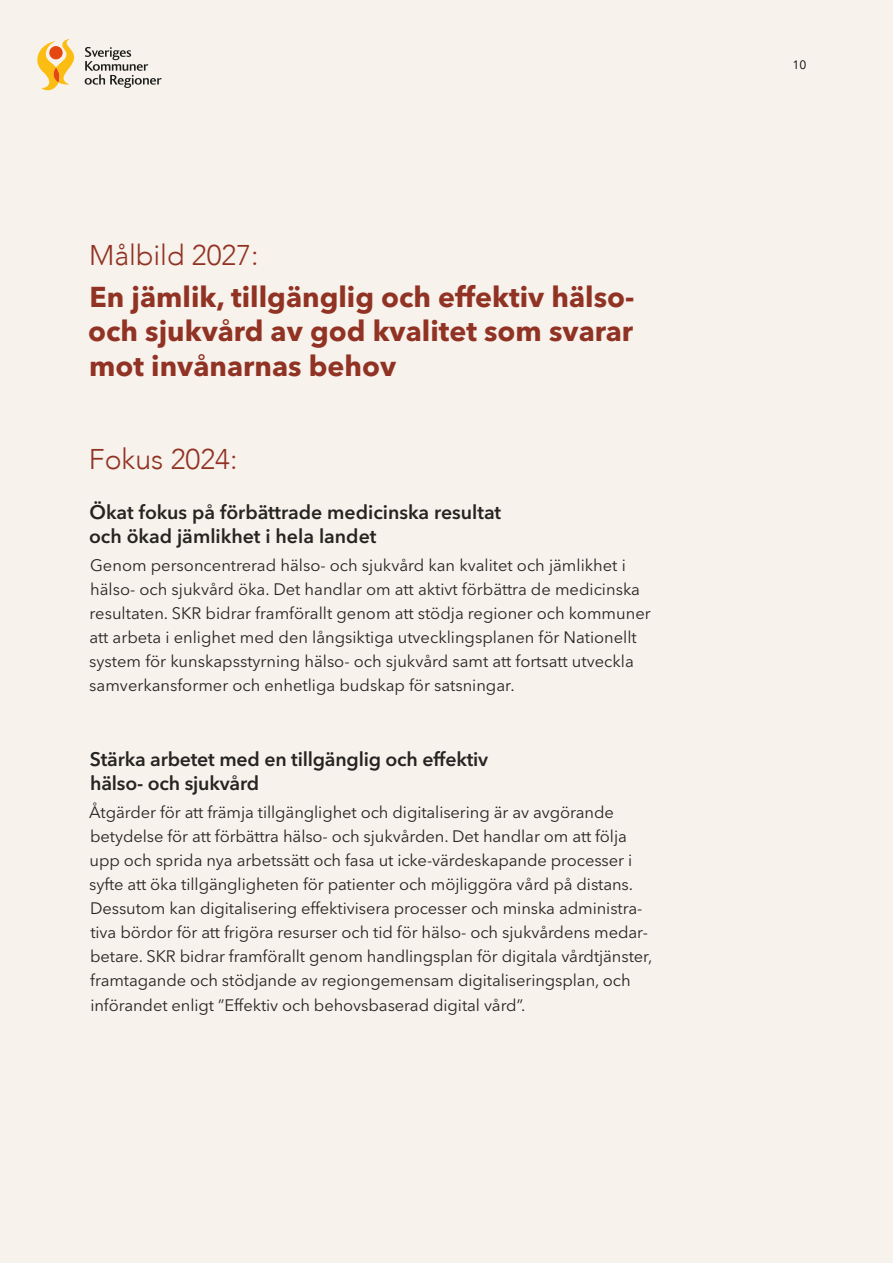
<style>
.page{position:relative;width:893px;height:1263px;background:#f7f2eb}
.page>*{position:absolute;margin:0;border:0;box-sizing:border-box;transform-origin:0 0}
.t1{font:700 28.5px/34.2px "Avenir Next LT Pro";color:#913324;text-align:justify}
.t2{font:300 28.5px "Avenir";color:#913324}
.t3{font:600 19.5px/24px "Avenir Next LT Pro";letter-spacing:-.01em;color:#262422}
.Brödtext{font:16.5px/24px "Avenir Next LT Pro";letter-spacing:-.005em;color:#262422}
.t4{font:12px "Avenir Next LT Pro";color:#000}
</style>
<div class="page">
<svg style="left:37px;top:39px;width:37px;height:51px"></svg>
<svg style="left:85px;top:47px;width:77px;height:41px"></svg>
<h2 class="t2" style="left:89px;top:238px;width:171px">Målbild 2027:</h2>
<p class="t1" style="left:88px;top:280px;width:548px">En jämlik, tillgänglig och effektiv hälso&shy;och sjukvård av god kvalitet som svarar mot invånarnas behov</p>
<h2 class="t2" style="left:89px;top:443px;width:150px">Fokus 2024:</h2>
<h3 class="t3" style="left:89px;top:500px;width:414px">Ökat fokus på förbättrade medicinska resultat och ökad jämlikhet i hela landet</h3>
<p class="Brödtext" style="left:89px;top:553px;width:563px">Genom personcentrerad hälso- och sjukvård kan kvalitet och jämlikhet i hälso- och sjukvård öka. Det handlar om att aktivt förbättra de medicinska resultaten. SKR bidrar framförallt genom att stödja regioner och kommuner att arbeta i enlighet med den långsiktiga utvecklingsplanen för Nationellt system för kunskapsstyrning hälso- och sjukvård samt att fortsatt utveckla samverkansformer och enhetliga budskap för satsningar.</p>
<h3 class="t3" style="left:90px;top:747px;width:400px">Stärka arbetet med en tillgänglig och effektiv hälso- och sjukvård</h3>
<p class="Brödtext" style="left:89px;top:801px;width:565px">Åtgärder för att främja tillgänglighet och digitalisering är av avgörande betydelse för att förbättra hälso- och sjukvården. Det handlar om att följa upp och sprida nya arbetssätt och fasa ut icke-värdeskapande processer i syfte att öka tillgängligheten för patienter och möjliggöra vård på distans.<br>Dessutom kan digitalisering effektivisera processer och minska administra&shy;tiva bördor för att frigöra resurser och tid för hälso- och sjukvårdens medar&shy;betare. SKR bidrar framförallt genom handlingsplan för digitala vårdtjänster, framtagande och stödjande av regiongemensam digitaliseringsplan, och införandet enligt ”Effektiv och behovsbaserad digital vård”.</p>
<p class="t4" style="left:792px;top:57px;width:15px">10</p>
</div>
